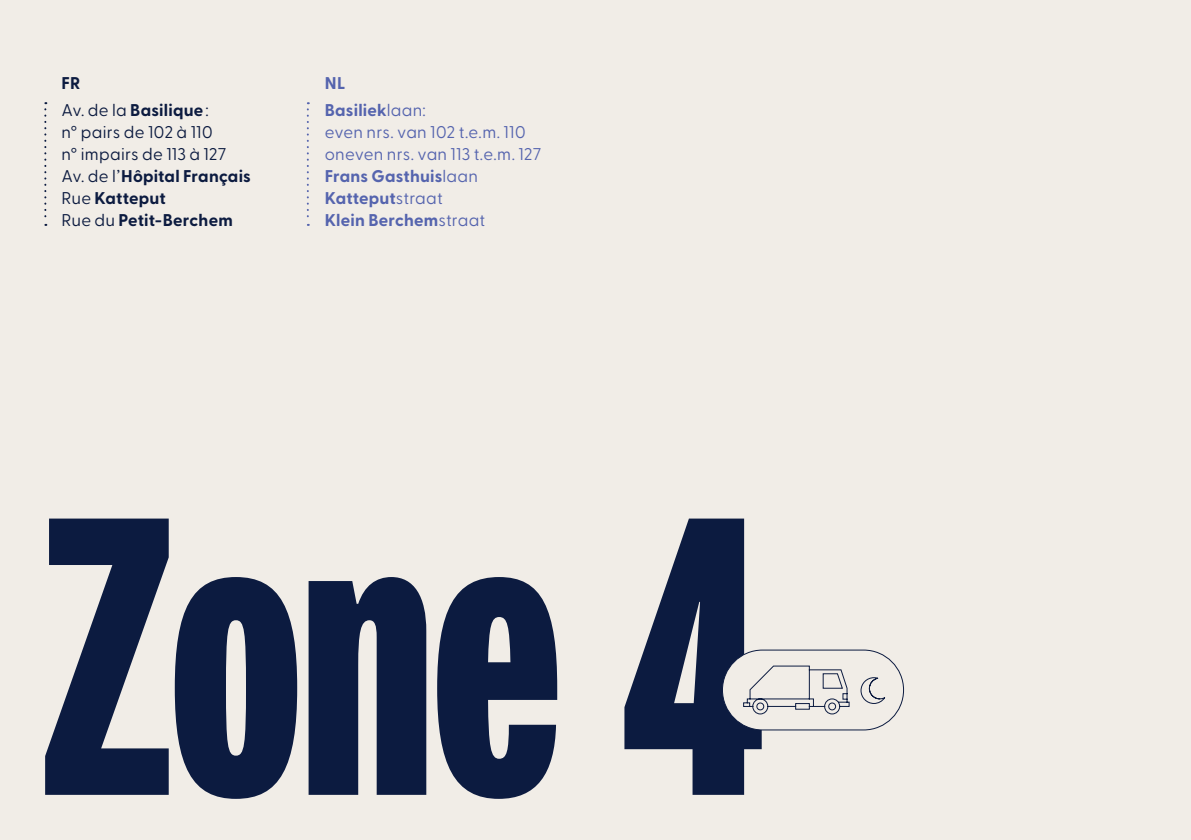
<style>
.page{position:relative;width:1191px;height:840px;background:#fff}
.page>*{position:absolute;margin:0;border:0;box-sizing:border-box;transform-origin:0 0}
.t1{font:900 400px "Fairweather";color:#0c1b40}
.t2{font:700 17px "Greycliff CF";letter-spacing:.01em;color:#0c1b40}
.t3{font:700 17px/22px "Greycliff CF";letter-spacing:.01em;color:#5564ae}
.t4{font:17px "Greycliff CF";letter-spacing:.015em;color:#5564ae}
.t5{font:17px "Greycliff CF";letter-spacing:.02em;color:#0c1b40}
.s1{font-weight:400}
</style>
<div class="page">
<div style="left:0;top:0;width:1191px;height:839px;background:#f1ede7"></div>
<svg style="left:307px;top:102px;width:2px;height:124px"></svg>
<svg style="left:44px;top:102px;width:2px;height:124px"></svg>
<div style="left:722px;top:649px;width:182px;height:81px;border:1px solid #0c1b40;border-radius:40px"></div>
<svg style="left:743px;top:665px;width:107px;height:49px"></svg>
<svg style="left:860px;top:677px;width:25px;height:27px"></svg>
<p class="t2" style="left:61px;top:70px;width:21px">FR</p>
<p class="t3" style="left:325px;top:71px;width:22px">NL</p>
<p class="t2" style="left:61px;top:97px;width:149px"><span class="s1">Av. de la</span> Basilique<span class="s1">:</span></p>
<p class="t5" style="left:61px;top:119px;width:153px">n° pairs de 102 à 110</p>
<p class="t5" style="left:61px;top:141px;width:166px">n° impairs de 113 à 127</p>
<p class="t2" style="left:61px;top:163px;width:191px"><span class="s1">Av. de l’</span>Hôpital Français</p>
<p class="t2" style="left:61px;top:185px;width:106px"><span class="s1">Rue</span> Katteput</p>
<p class="t2" style="left:61px;top:207px;width:173px"><span class="s1">Rue du</span> Petit-Berchem</p>
<p class="t3" style="left:325px;top:98px;width:103px">Basiliek<span class="s1">laan:</span></p>
<p class="t4" style="left:325px;top:119px;width:202px">even nrs. van 102 t.e.m. 110</p>
<p class="t4" style="left:325px;top:141px;width:218px">oneven nrs. van 113 t.e.m. 127</p>
<p class="t3" style="left:325px;top:164px;width:155px">Frans Gasthuis<span class="s1">laan</span></p>
<p class="t3" style="left:325px;top:186px;width:162px">Katteput<span class="s1">straat<br></span>Klein Berchem<span class="s1">straat</span></p>
<p class="t1" style="left:39px;top:430px;width:730px">Zone 4</p>
</div>
